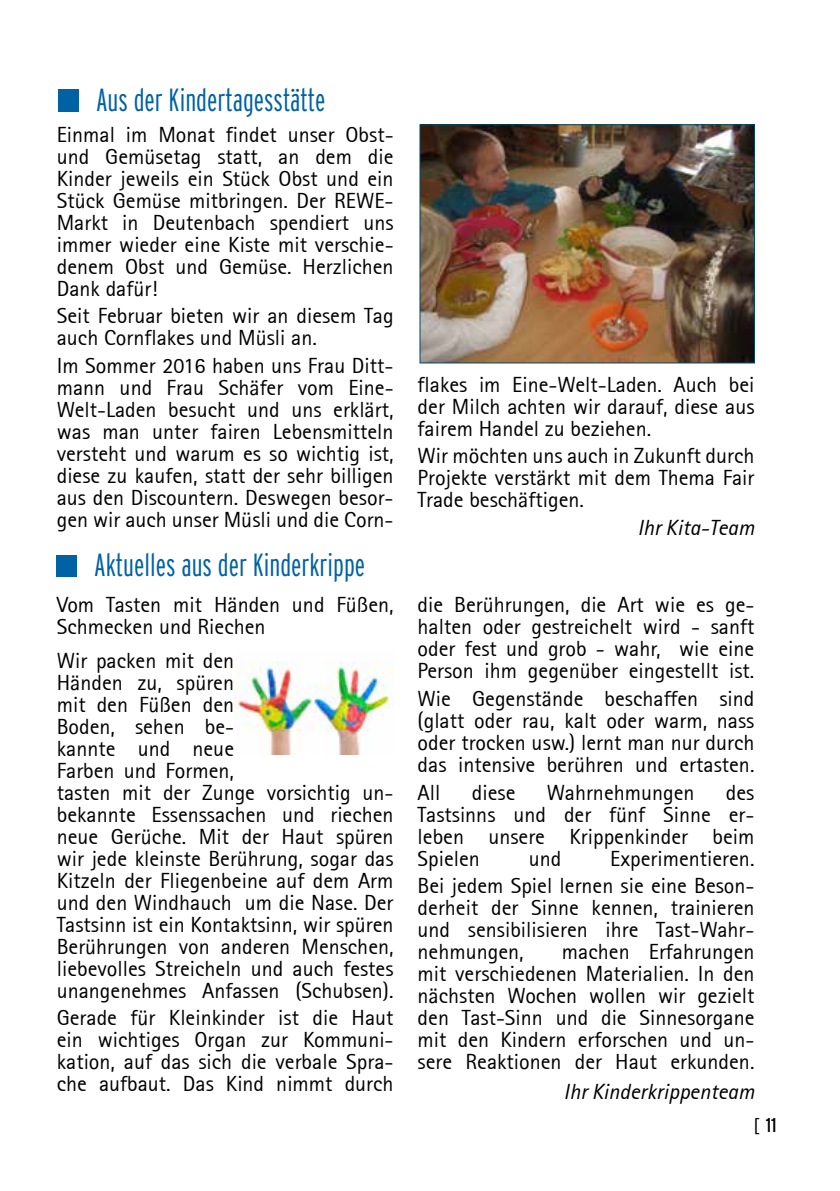
<style>
.page{position:relative;width:840px;height:1191px;background:#fff}
.page>*{position:absolute;margin:0;border:0;box-sizing:border-box;transform-origin:0 0}
.t1{font:300 extra-condensed 32px "Interstate";color:#0062a4}
.t2{font:22px/22px "Rotis Sans Serif 55";color:#000;text-align:justify}
.t3{font:22px "Rotis Sans Serif Italic 56";color:#000}
.t4{font:condensed 20px "Interstate";color:#000}
.s1{font-weight:300;font-stretch:normal}
</style>
<div class="page">
<div style="left:58px;top:89px;width:21px;height:23px;background:#0062a4"></div>
<div style="left:56px;top:555px;width:20px;height:22px;background:#0062a4"></div>
<img style="left:421px;top:126px;width:331px;height:235px">
<div style="left:419px;top:124px;width:335px;height:239px;border:1px solid #004a61"></div>
<img style="left:234px;top:661px;width:159px;height:93px">
<h1 class="t1" style="left:96px;top:82px;width:231px">Aus der Kindertagesstätte</h1>
<p class="t2" style="left:57px;top:123px;width:338px">Einmal im Monat findet unser Obst&shy;und Gemüsetag statt, an dem die Kinder jeweils ein Stück Obst und ein Stück Gemüse mitbringen. Der REWE-Markt in Deutenbach spendiert uns immer wieder eine Kiste mit verschie&shy;denem Obst und Gemüse. Herzlichen Dank dafür!</p>
<p class="t2" style="left:57px;top:305px;width:338px">Seit Februar bieten wir an diesem Tag auch Cornflakes und Müsli an.</p>
<p class="t2" style="left:57px;top:354px;width:338px">Im Sommer 2016 haben uns Frau Ditt&shy;mann und Frau Schäfer vom Eine-Welt-Laden besucht und uns erklärt, was man unter fairen Lebensmitteln versteht und warum es so wichtig ist, diese zu kaufen, statt der sehr billigen aus den Discountern. Deswegen besor&shy;gen wir auch unser Müsli und die Corn-</p>
<h1 class="t1" style="left:94px;top:546px;width:272px">Aktuelles aus der Kinderkrippe</h1>
<p class="t2" style="left:57px;top:593px;width:338px">Vom Tasten mit Händen und Füßen,<br>Schmecken und Riechen</p>
<p class="t2" style="left:57px;top:649px;width:338px;text-align:left">Wir packen mit den<br>Händen zu, spüren<br>mit den Füßen den<br>Boden, sehen be-<br>kannte und neue<br>Farben und Formen,<br>tasten mit der Zunge vorsichtig un&shy;bekannte Essenssachen und riechen neue Gerüche. Mit der Haut spüren wir jede kleinste Berührung, sogar das<br>Kitzeln der Fliegenbeine auf dem Arm und den Windhauch um die Nase. Der<br>Tastsinn ist ein Kontaktsinn, wir spüren<br>Berührungen von anderen Menschen, liebevolles Streicheln und auch festes unangenehmes Anfassen (Schubsen).</p>
<p class="t2" style="left:57px;top:1006px;width:338px">Gerade für Kleinkinder ist die Haut ein wichtiges Organ zur Kommuni&shy;kation, auf das sich die verbale Spra&shy;che aufbaut. Das Kind nimmt durch</p>
<p class="t2" style="left:417px;top:373px;width:338px">flakes im Eine-Welt-Laden. Auch bei der Milch achten wir darauf, diese aus fairem Handel zu beziehen.</p>
<p class="t2" style="left:417px;top:445px;width:338px">Wir möchten uns auch in Zukunft durch Projekte verstärkt mit dem Thema Fair Trade beschäftigen.</p>
<p class="t3" style="left:637px;top:514px;width:118px">Ihr Kita-Team</p>
<p class="t2" style="left:417px;top:593px;width:338px">die Berührungen, die Art wie es ge&shy;halten oder gestreichelt wird - sanft oder fest und grob - wahr, wie eine Person ihm gegenüber eingestellt ist.</p>
<p class="t2" style="left:417px;top:687px;width:338px">Wie Gegenstände beschaffen sind (glatt oder rau, kalt oder warm, nass oder trocken usw.) lernt man nur durch das intensive berühren und ertasten.</p>
<p class="t2" style="left:417px;top:781px;width:24px">All</p>
<p class="t2" style="left:471px;top:781px;width:45px">diese</p>
<p class="t2" style="left:546px;top:781px;width:149px">Wahrnehmungen</p>
<p class="t2" style="left:417px;top:781px;width:338px;text-indent:308px">des Tastsinns und der fünf Sinne er&shy;leben unsere Krippenkinder beim Spielen</p>
<p class="t2" style="left:417px;top:844px;width:338px;line-height:27.6px;text-align:right">Experimentieren.<br>Bei jedem Spiel lernen sie eine Beson-</p>
<p class="t2" style="left:417px;top:896px;width:338px">derheit der Sinne kennen, trainieren und sensibilisieren ihre Tast-Wahr&shy;nehmungen,</p>
<p class="t2" style="left:528px;top:847px;width:34px">und</p>
<p class="t2" style="left:417px;top:940px;width:338px;text-indent:144px">machen Erfahrungen mit verschiedenen Materialien. In den nächsten Wochen wollen wir gezielt den Tast-Sinn und die Sinnesorgane mit den Kindern erforschen und un&shy;sere Reaktionen der Haut erkunden.</p>
<p class="t3" style="left:563px;top:1078px;width:192px">Ihr Kinderkrippenteam</p>
<p class="t4" style="left:753px;top:1113px;width:25px"><span class="s1">[</span> 11</p>
</div>
